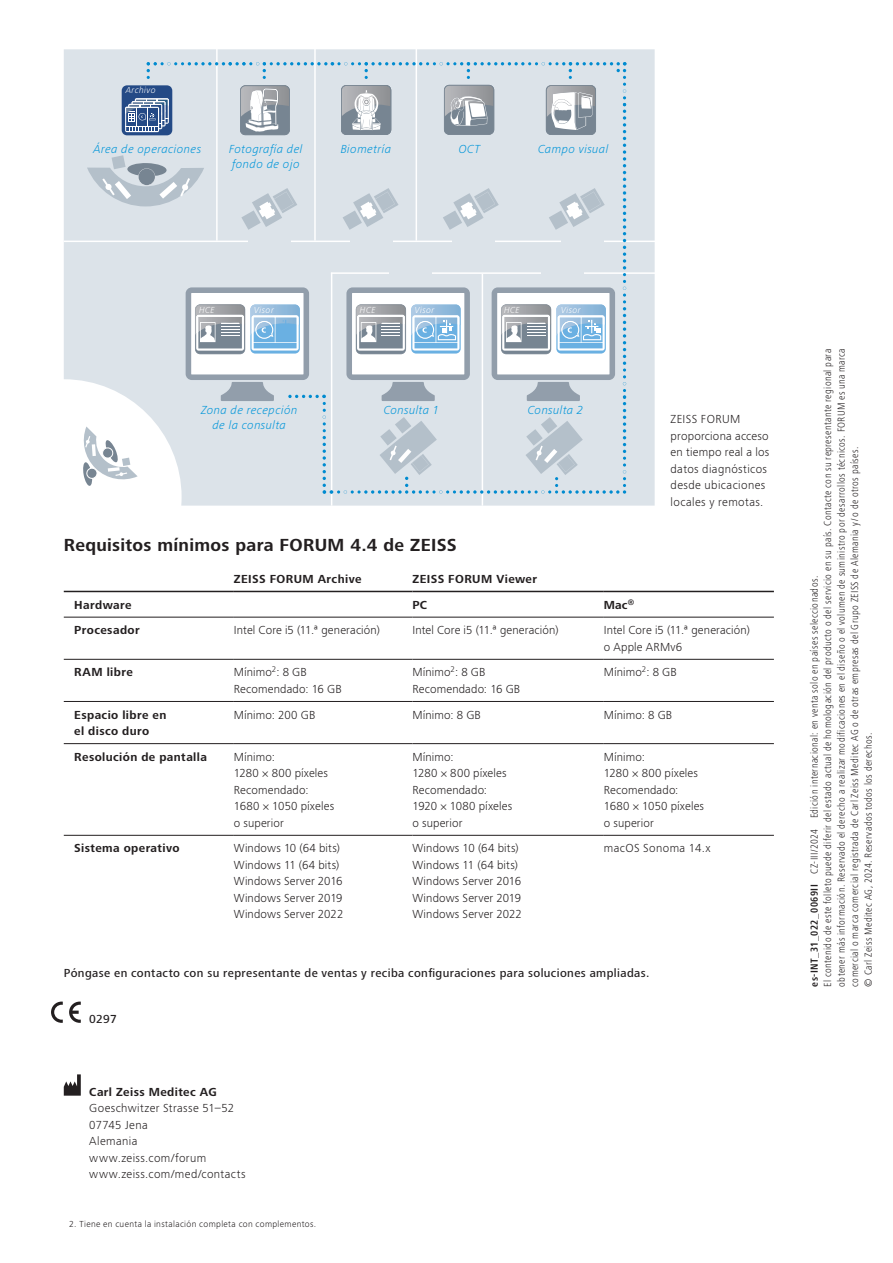
<style>
.page{position:relative;width:893px;height:1263px;background:#fff}
.page>*{position:absolute;margin:0;border:0;box-sizing:border-box;transform-origin:0 0}
.t1{font:700 18px "ZEISS Frutiger Next W1 G";letter-spacing:.015em;color:#231f20}
.t2{font:300 12px/16.5px "ZEISS Frutiger Next W1 G";letter-spacing:.015em;color:#231f20}
.t3{font:700 12px/16.5px "ZEISS Frutiger Next W1 G";letter-spacing:.035em;color:#231f20}
.t4{font:italic 300 12px/15px "ZEISS Frutiger Next W1 G";letter-spacing:.035em;color:#0095d9}
.t5{font:500 12px "ZEISS Frutiger Next W1 G";letter-spacing:.03em;color:#231f20}
.t6{font:300 12px/16.5px "ZEISS Frutiger Next W1 G";letter-spacing:.035em;color:#231f20}
.t7{font:300 condensed 10.5px/13.5px "ZEISS Frutiger Next W1 G";letter-spacing:.035em;color:#231f20}
.t8{font:300 9px "ZEISS Frutiger Next W1 G";letter-spacing:.045em;color:#231f20}
.t9{font:italic 300 9px "ZEISS Frutiger Next W1 G";letter-spacing:.04em;color:#fff}
.s1{font-weight:700}
</style>
<div class="page">
<svg style="left:64px;top:1074px;width:17px;height:22px"></svg>
<svg style="left:64px;top:49px;width:591px;height:457px;background:#e0e6eb"></svg>
<hr style="left:64px;top:241px;width:595px;height:1px;background:#fff">
<hr style="left:331px;top:272px;width:328px;height:2px;background:#fff">
<hr style="left:216px;top:40px;width:2px;height:201px;background:#fff">
<hr style="left:314px;top:40px;width:2px;height:201px;background:#fff">
<hr style="left:416px;top:40px;width:1px;height:201px;background:#fff">
<hr style="left:482px;top:274px;width:1px;height:232px;background:#fff">
<hr style="left:331px;top:273px;width:1px;height:233px;background:#fff">
<svg style="left:81px;top:62px;width:546px;height:432px;background:#d1dae2"></svg>
<svg style="left:69px;top:1001px;width:12px;height:22px"></svg>
<svg style="left:51px;top:1001px;width:12px;height:22px"></svg>
<hr style="left:64px;top:617px;width:170px;height:1px;background:#231f20">
<hr style="left:234px;top:617px;width:178px;height:1px;background:#231f20">
<hr style="left:412px;top:617px;width:192px;height:1px;background:#231f20">
<hr style="left:604px;top:617px;width:170px;height:1px;background:#231f20">
<hr style="left:64px;top:659px;width:170px;height:1px;background:#231f20">
<hr style="left:234px;top:659px;width:178px;height:1px;background:#231f20">
<hr style="left:412px;top:659px;width:192px;height:1px;background:#231f20">
<hr style="left:604px;top:659px;width:170px;height:1px;background:#231f20">
<hr style="left:64px;top:701px;width:170px;height:1px;background:#231f20">
<hr style="left:234px;top:701px;width:178px;height:1px;background:#231f20">
<hr style="left:412px;top:701px;width:192px;height:1px;background:#231f20">
<hr style="left:604px;top:701px;width:170px;height:1px;background:#231f20">
<hr style="left:64px;top:743px;width:170px;height:1px;background:#231f20">
<hr style="left:234px;top:743px;width:178px;height:1px;background:#231f20">
<hr style="left:412px;top:743px;width:192px;height:1px;background:#231f20">
<hr style="left:604px;top:743px;width:170px;height:1px;background:#231f20">
<hr style="left:64px;top:835px;width:170px;height:1px;background:#231f20">
<hr style="left:234px;top:835px;width:178px;height:1px;background:#231f20">
<hr style="left:412px;top:835px;width:192px;height:1px;background:#231f20">
<hr style="left:604px;top:835px;width:170px;height:1px;background:#231f20">
<hr style="left:64px;top:591px;width:170px;height:1px;background:#231f20">
<hr style="left:234px;top:591px;width:178px;height:1px;background:#231f20">
<hr style="left:412px;top:591px;width:192px;height:1px;background:#231f20">
<hr style="left:604px;top:591px;width:170px;height:1px;background:#231f20">
<p class="t9" style="left:126px;top:84px;width:31px">Archivo</p>
<p class="t4" style="left:93px;top:141px;width:109px">Área de operaciones</p>
<p class="t4" style="left:341px;top:141px;width:52px">Biometría</p>
<p class="t4" style="left:459px;top:141px;width:23px">OCT</p>
<p class="t4" style="left:538px;top:141px;width:72px">Campo visual</p>
<p class="t4" style="left:229px;top:141px;width:75px">Fotografía del fondo de ojo</p>
<p class="t9" style="left:199px;top:304px;width:17px">HCE</p>
<p class="t9" style="left:254px;top:304px;width:21px">Visor</p>
<p class="t9" style="left:360px;top:304px;width:17px">HCE</p>
<p class="t9" style="left:415px;top:304px;width:21px">Visor</p>
<p class="t9" style="left:504px;top:304px;width:17px">HCE</p>
<p class="t9" style="left:561px;top:304px;width:21px">Visor</p>
<p class="t4" style="left:201px;top:402px;width:98px;text-align:center">Zona de recepción de la consulta</p>
<p class="t4" style="left:384px;top:402px;width:57px">Consulta 1</p>
<p class="t4" style="left:528px;top:402px;width:57px">Consulta 2</p>
<p class="t2" style="left:671px;top:410px;width:100px">ZEISS FORUM proporciona acceso en tiempo real a los datos diagnósticos desde ubicaciones locales y remotas.</p>
<h1 class="t1" style="left:64px;top:533px;width:394px">Requisitos mínimos para FORUM 4.4 de ZEISS</h1>
<p class="t3" style="left:234px;top:570px;width:129px">ZEISS FORUM Archive</p>
<p class="t3" style="left:412px;top:570px;width:126px">ZEISS FORUM Viewer</p>
<p class="t3" style="left:74px;top:596px;width:59px">Hardware</p>
<p class="t3" style="left:412px;top:596px;width:16px">PC</p>
<p class="t3" style="left:604px;top:596px;width:32px">Mac<sup>®</sup></p>
<p class="t3" style="left:74px;top:622px;width:67px">Procesador</p>
<p class="t2" style="left:234px;top:621px;width:148px">Intel Core i5 (11.ª generación)</p>
<p class="t2" style="left:412px;top:621px;width:148px">Intel Core i5 (11.ª generación)</p>
<p class="t2" style="left:604px;top:621px;width:148px">Intel Core i5 (11.ª generación) o Apple ARMv6</p>
<p class="t3" style="left:74px;top:664px;width:60px">RAM libre</p>
<p class="t2" style="left:234px;top:663px;width:109px">Mínimo<sup>2</sup>: 8 GB<br>Recomendado: 16 GB</p>
<p class="t2" style="left:412px;top:664px;width:109px">Mínimo<sup>2</sup>: 8 GB<br>Recomendado: 16 GB</p>
<p class="t2" style="left:604px;top:664px;width:74px">Mínimo<sup>2</sup>: 8 GB</p>
<p class="t3" style="left:74px;top:706px;width:94px">Espacio libre en el disco duro</p>
<p class="t2" style="left:234px;top:706px;width:83px">Mínimo: 200 GB</p>
<p class="t2" style="left:412px;top:706px;width:70px">Mínimo: 8 GB</p>
<p class="t2" style="left:604px;top:706px;width:70px">Mínimo: 8 GB</p>
<p class="t3" style="left:74px;top:748px;width:134px">Resolución de pantalla</p>
<p class="t2" style="left:234px;top:748px;width:102px">Mínimo:<br>1280 × 800 píxeles<br>Recomendado:<br>1680 × 1050 píxeles o superior</p>
<p class="t2" style="left:412px;top:748px;width:101px">Mínimo:<br>1280 × 800 píxeles<br>Recomendado:<br>1920 × 1080 píxeles o superior</p>
<p class="t2" style="left:604px;top:748px;width:102px">Mínimo:<br>1280 × 800 píxeles<br>Recomendado:<br>1680 × 1050 píxeles o superior</p>
<p class="t3" style="left:74px;top:840px;width:107px">Sistema operativo</p>
<p class="t2" style="left:234px;top:839px;width:111px">Windows 10 (64 bits)<br>Windows 11 (64 bits)<br>Windows Server 2016<br>Windows Server 2019<br>Windows Server 2022</p>
<p class="t2" style="left:412px;top:839px;width:111px">Windows 10 (64 bits)<br>Windows 11 (64 bits)<br>Windows Server 2016<br>Windows Server 2019<br>Windows Server 2022</p>
<p class="t2" style="left:604px;top:839px;width:108px">macOS Sonoma 14.x</p>
<p class="t5" style="left:64px;top:964px;width:587px">Póngase en contacto con su representante de ventas y reciba configuraciones para soluciones ampliadas.</p>
<p class="t5" style="left:89px;top:1010px;width:29px">0297</p>
<p class="t3" style="left:89px;top:1083px;width:129px">Carl Zeiss Meditec AG</p>
<p class="t6" style="left:89px;top:1099px;width:158px">Goeschwitzer Strasse 51–52<br>07745 Jena<br>Alemania www.zeiss.com/forum www.zeiss.com/med/contacts</p>
<p class="t8" style="left:69px;top:1218px;width:248px">2. Tiene en cuenta la instalación completa con complementos.</p>
<p class="t7" style="left:807px;top:987px;width:640px;rotate:-90deg"><span class="s1">es-INT_31_022_0069II</span> CZ-III/2024 Edición internacional: en venta solo en países seleccionados.<br>El contenido de este folleto puede diferir del estado actual de homologación del producto o del servicio en su país. Contacte con su representante regional para obtener más información. Reservado el derecho a realizar modificaciones en el diseño o el volumen de suministro por desarrollos técnicos. FORUM es una marca comercial o marca comercial registrada de Carl Zeiss Meditec AG o de otras empresas del Grupo ZEISS de Alemania y/ o de otros países.<br>© Carl Zeiss Meditec AG, 2024. Reservados todos los derechos.</p>
</div>
